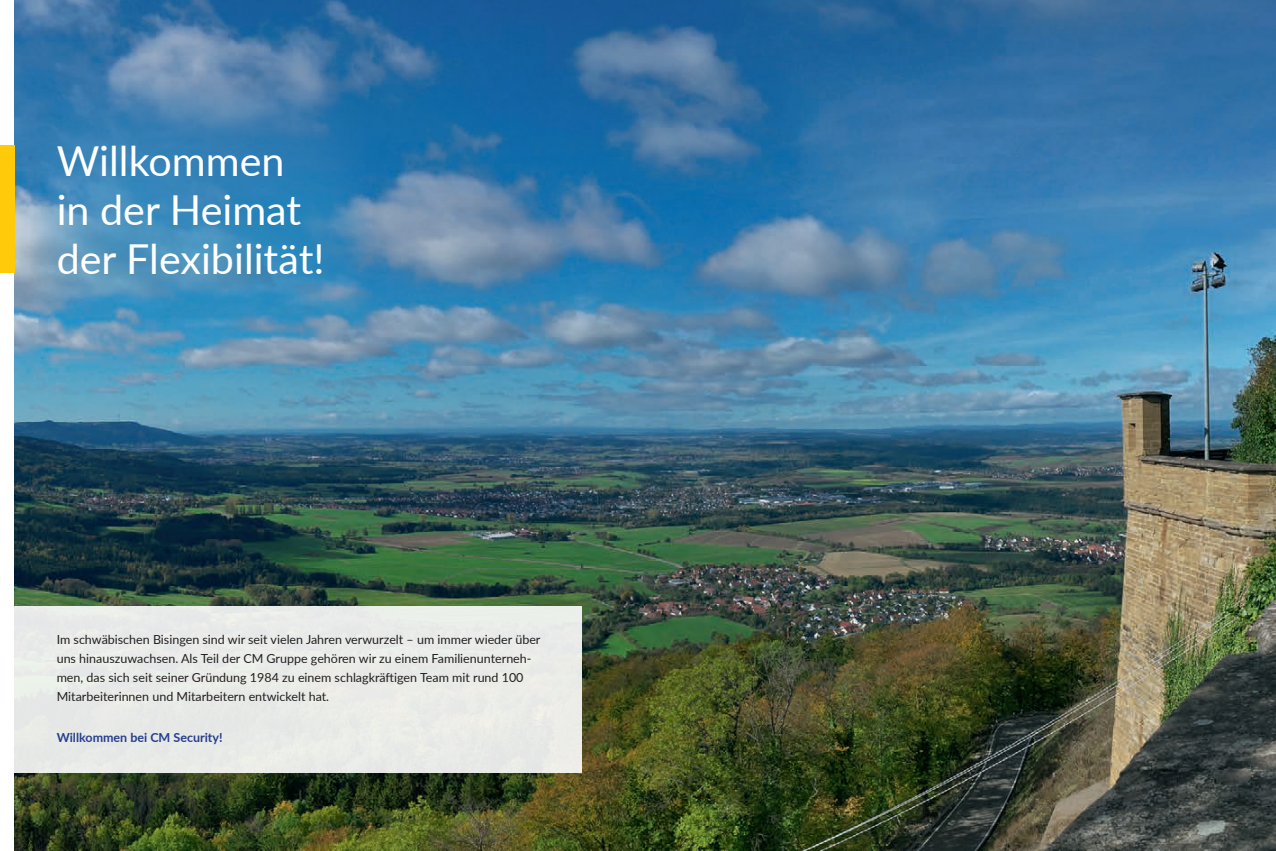
<style>
.page{position:relative;width:1276px;height:851px;background:#fff}
.page>*{position:absolute;margin:0;border:0;box-sizing:border-box;transform-origin:0 0}
.t1{font:41.25px "Lato";color:#fff}
.t2{font:12.5px/18.8px "Lato";color:#231f20}
.t3{font:700 12.5px "Lato";color:#253f8e}
</style>
<div class="page">
<img style="left:14px;top:0;width:1262px;height:850px">
<img style="left:32px;top:81px;width:338px;height:236px">
<div style="left:0;top:145px;width:14px;height:128px;background:#feca0a"></div>
<div style="left:0;top:606px;width:581px;height:166px;background:#e9ebe8"></div>
<p class="t1" style="left:57px;top:131px;width:229px">Willkommen</p>
<p class="t1" style="left:57px;top:180px;width:246px">in der Heimat</p>
<p class="t1" style="left:57px;top:229px;width:269px">der Flexibilität!</p>
<p class="t2" style="left:57px;top:630px;width:485px">Im schwäbischen Bisingen sind wir seit vielen Jahren verwurzelt – um immer wieder über uns hinauszuwachsen. Als Teil der CM Gruppe gehören wir zu einem Familienunterneh&shy;men, das sich seit seiner Gründung 1984 zu einem schlagkräftigen Team mit rund 100<br>Mitarbeiterinnen und Mitarbeitern entwickelt hat.</p>
<p class="t3" style="left:57px;top:728px;width:167px">Willkommen bei CM Security!</p>
</div>
